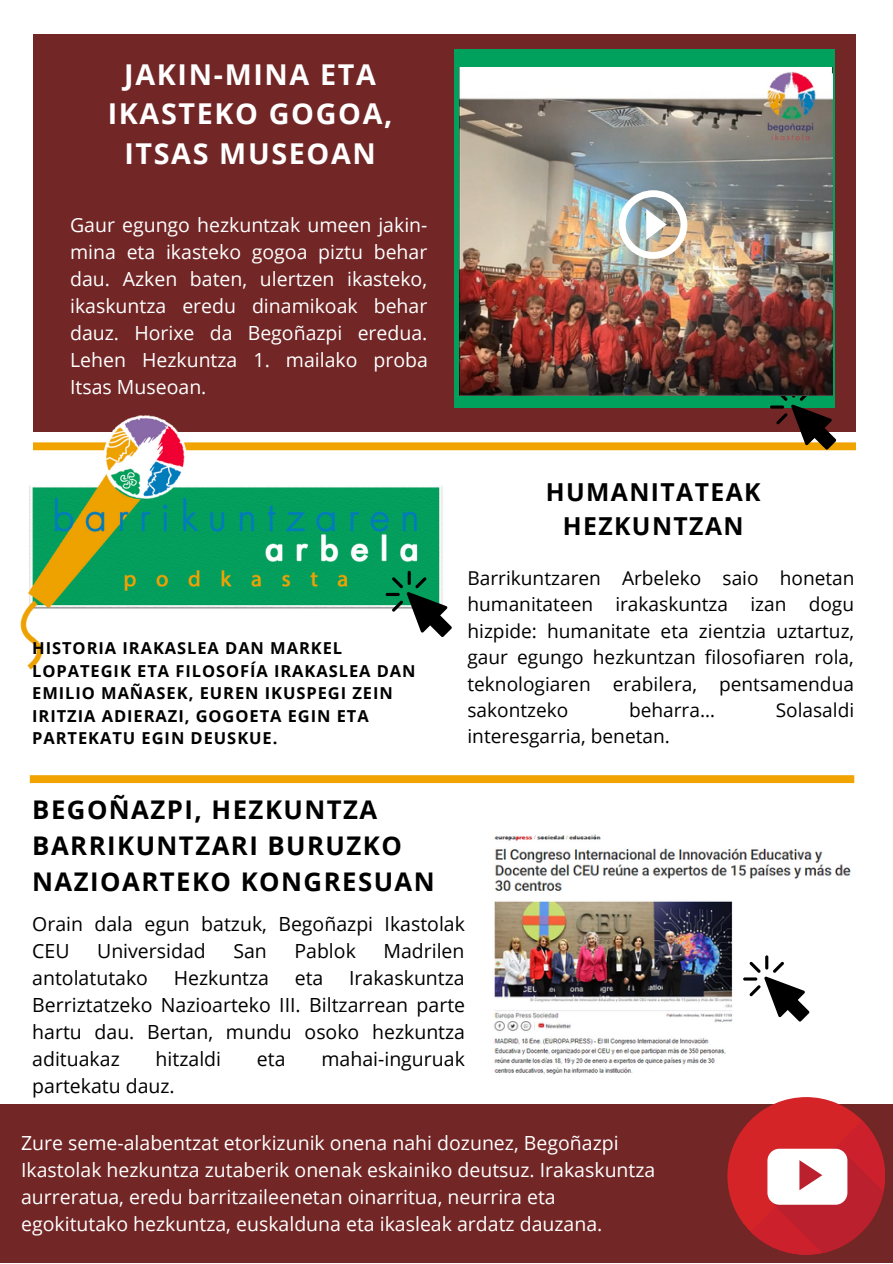
<style>
.page{position:relative;width:893px;height:1264px;background:#fff}
.page>*{position:absolute;margin:0;border:0;box-sizing:border-box;transform-origin:0 0}
.t1{font:700 28.8px/39.3px "Open Sans";letter-spacing:.055em;color:#fff;text-align:center}
.t2{font:700 25.8px/36px "Open Sans";letter-spacing:.055em;color:#000}
.t3{font:700 24.75px/33.8px "Open Sans";letter-spacing:.055em;color:#000;text-align:center}
.t4{font:19.5px/27px "Open Sans";color:#fff;text-align:justify}
.t5{font:19.5px/27px "Open Sans";color:#000}
.t6{font:19.05px/26.4px "Open Sans";color:#000;text-align:justify}
.t7{font:700 16.5px/22.5px "Open Sans";letter-spacing:.055em;color:#000}
</style>
<div class="page">
<div style="left:21px;top:18px;width:871px;height:413px;background:#722626"></div>
<div style="left:21px;top:442px;width:871px;height:8px;background:#f1a400"></div>
<div style="left:0;top:0;width:32px;height:1262px;background:#fff"></div>
<div style="left:856px;top:0;width:36px;height:1235px;background:#fff"></div>
<div style="left:0;top:0;width:892px;height:33px;background:#fff"></div>
<img style="left:20px;top:370px;width:447px;height:300px">
<div style="left:30px;top:775px;width:824px;height:8px;background:#f1a400"></div>
<div style="left:454px;top:50px;width:381px;height:357px;background:#00a15d"></div>
<svg style="left:770px;top:383px;width:66px;height:66px"></svg>
<svg style="left:385px;top:571px;width:67px;height:66px"></svg>
<div style="left:0;top:1103px;width:892px;height:159px;background:#722626"></div>
<div style="left:727px;top:1097px;width:157px;height:157px;background:#d42428;border-radius:50%"></div>
<svg style="left:750px;top:1120px;width:135px;height:135px"></svg>
<img style="left:494px;top:834px;width:357px;height:241px">
<div style="left:743px;top:888px;width:133px;height:204px;background:#fff"></div>
<svg style="left:743px;top:955px;width:66px;height:66px"></svg>
<img style="left:460px;top:68px;width:372px;height:328px">
<img style="left:618px;top:190px;width:69px;height:69px">
<h1 class="t1" style="left:108px;top:54px;width:286px">JAKIN-MINA ETA<br>IKASTEKO GOGOA,<br>ITSAS MUSEOAN</h1>
<p class="t4" style="left:70px;top:211px;width:359px">Gaur egungo hezkuntzak umeen jakin&shy;mina eta ikasteko gogoa piztu behar dau. Azken baten, ulertzen ikasteko, ikaskuntza eredu dinamikoak behar dauz. Horixe da Begoñazpi eredua.<br>Lehen Hezkuntza 1. mailako proba Itsas Museoan.</p>
<p class="t7" style="left:32px;top:636px;width:385px">HISTORIA IRAKASLEA DAN MARKEL LOPATEGIK ETA FILOSOFÍA IRAKASLEA DAN EMILIO MAÑASEK, EUREN IKUSPEGI ZEIN IRITZIA ADIERAZI, GOGOETA EGIN ETA PARTEKATU EGIN DEUSKUE.</p>
<p class="t3" style="left:545px;top:474px;width:216px">HUMANITATEAK<br>HEZKUNTZAN</p>
<p class="t6" style="left:467px;top:564px;width:388px">Barrikuntzaren Arbeleko saio honetan humanitateen irakaskuntza izan dogu hizpide: humanitate eta zientzia uztartuz, gaur egungo hezkuntzan filosofiaren rola, teknologiaren erabilera, pentsamendua sakontzeko</p>
<p class="t6" style="left:629px;top:696px;width:87px">beharra…</p>
<p class="t6" style="left:775px;top:696px;width:80px">Solasaldi</p>
<p class="t6" style="left:467px;top:722px;width:204px">interesgarria, benetan.</p>
<h2 class="t2" style="left:32px;top:790px;width:404px">BEGOÑAZPI, HEZKUNTZA<br>BARRIKUNTZARI BURUZKO<br>NAZIOARTEKO KONGRESUAN</h2>
<p class="t5" style="left:32px;top:909px;width:434px">Orain dala egun batzuk, Begoñazpi Ikastolak<br>CEU</p>
<p class="t5" style="left:97px;top:936px;width:110px">Universidad</p>
<p class="t5" style="left:233px;top:936px;width:35px">San</p>
<p class="t5" style="left:294px;top:936px;width:63px">Pablok</p>
<p class="t5" style="left:383px;top:936px;width:83px">Madrilen</p>
<p class="t5" style="left:32px;top:963px;width:117px">antolatutako</p>
<p class="t5" style="left:174px;top:963px;width:97px">Hezkuntza</p>
<p class="t5" style="left:295px;top:963px;width:30px">eta</p>
<p class="t5" style="left:32px;top:963px;width:434px;text-align:justify;text-indent:317px">Irakaskuntza Berriztatzeko Nazioarteko III. Biltzarrean parte hartu dau. Bertan, mundu osoko hezkuntza adituakaz</p>
<p class="t5" style="left:156px;top:1044px;width:67px">hitzaldi</p>
<p class="t5" style="left:257px;top:1044px;width:30px">eta</p>
<p class="t5" style="left:321px;top:1044px;width:145px">mahai-inguruak</p>
<p class="t5" style="left:32px;top:1071px;width:144px">partekatu dauz.</p>
<p class="t4" style="left:21px;top:1128px;width:635px;text-align:left">Zure seme-alabentzat etorkizunik onena nahi dozunez, Begoñazpi Ikastolak hezkuntza zutaberik onenak eskainiko deutsuz. Irakaskuntza aurreratua, eredu barritzaileenetan oinarritua, neurrira eta egokitutako hezkuntza, euskalduna eta ikasleak ardatz dauzana.</p>
</div>
